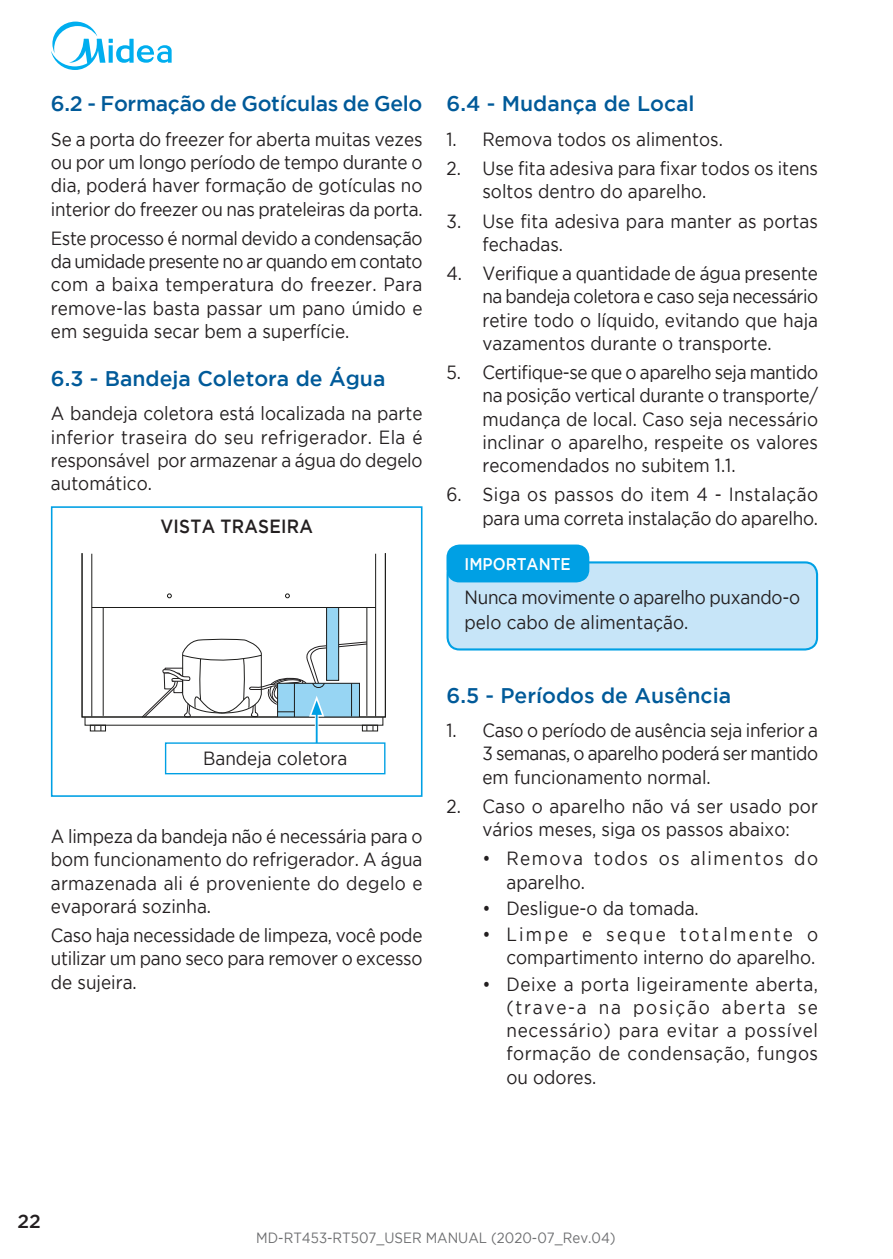
<style>
.page{position:relative;width:893px;height:1259px;background:#fff}
.page>*{position:absolute;margin:0;border:0;box-sizing:border-box;transform-origin:0 0}
.t1{font:500 21px "Gotham";color:#005a99}
.t2{font:18.9px/23.4px "Gotham";color:#231f20;text-align:justify;scale:.9 1}
.t3{font:18.9px/23.4px "Gotham";letter-spacing:.08em;color:#231f20;scale:.9 1}
.t4{font:500 18.9px "Gotham";letter-spacing:.015em;color:#231f20;scale:.9 1}
.t5{font:500 18.9px "Gotham";letter-spacing:.015em;color:#231f20}
.t6{font:500 16.8px "Gotham";color:#fff;scale:.9 1}
.t7{font:14.7px "Gotham";color:#6d6e70;scale:.9 1}
</style>
<div class="page">
<svg style="left:51px;top:22px;width:121px;height:48px"></svg>
<svg style="left:81px;top:553px;width:305px;height:179px"></svg>
<svg style="left:94px;top:726px;width:7px;height:5px"></svg>
<div style="left:362px;top:724px;width:16px;height:7px;border:1px solid #1c1c1a"></div>
<hr style="left:91px;top:554px;width:1px;height:162px;background:#1c1c1a">
<hr style="left:375px;top:554px;width:1px;height:162px;background:#1c1c1a">
<hr style="left:366px;top:607px;width:1px;height:109px;background:#1c1c1a">
<hr style="left:103px;top:607px;width:1px;height:109px;background:#1c1c1a">
<svg style="left:167px;top:593px;width:5px;height:5px"></svg>
<svg style="left:285px;top:593px;width:5px;height:5px"></svg>
<div style="left:82px;top:552px;width:304px;height:165px;border:1px solid #1c1c1a"></div>
<div style="left:85px;top:716px;width:298px;height:9px;border:1px solid #1c1c1a"></div>
<div style="left:327px;top:607px;width:12px;height:73px;background:#97d5f3"></div>
<div style="left:326px;top:607px;width:13px;height:74px;border:1px solid #1c1c1a"></div>
<svg style="left:315px;top:731px;width:4px;height:11px"></svg>
<hr style="left:316px;top:711px;width:2px;height:45px;background:#00a0e4">
<svg style="left:141px;top:638px;width:232px;height:93px"></svg>
<div style="left:158px;top:609px;width:22px;height:21px;border:3px solid #fff;border-radius:50%"></div>
<div style="left:277px;top:609px;width:21px;height:21px;border:3px solid #fff;border-radius:50%"></div>
<div style="left:448px;top:562px;width:369px;height:87px;background:#c7e5f8;border-radius:12px"></div>
<div style="left:446px;top:561px;width:372px;height:89px;border:2px solid #00a0e4;border-radius:12px"></div>
<div style="left:51px;top:506px;width:371px;height:291px;border:2px solid #00a0e4"></div>
<div style="left:448px;top:545px;width:140px;height:36px;background:#00a0e4;border-radius:12px"></div>
<div style="left:446px;top:544px;width:143px;height:38px;border:2px solid #00a0e4;border-radius:12px"></div>
<div style="left:166px;top:743px;width:219px;height:30px;background:#fff"></div>
<div style="left:165px;top:742px;width:220px;height:32px;border:1px solid #00a0e4"></div>
<p class="t1" style="left:51px;top:96px;width:373px">6.2 - Formação de Gotículas de Gelo</p>
<p class="t2" style="left:51px;top:129px;width:414px">Se a porta do freezer for aberta muitas vezes ou por um longo período de tempo durante o dia, poderá haver formação de gotículas no interior do freezer ou nas prateleiras da porta.</p>
<p class="t2" style="left:51px;top:228px;width:414px">Este processo é normal devido a condensação da umidade presente no ar quando em contato com a baixa temperatura do freezer. Para remove-las basta passar um pano úmido e em seguida secar bem a superfície.</p>
<p class="t1" style="left:51px;top:370px;width:336px">6.3 - Bandeja Coletora de Água</p>
<p class="t2" style="left:51px;top:403px;width:414px">A bandeja coletora está localizada na parte inferior traseira do seu refrigerador. Ela é responsável por armazenar a água do degelo automático.</p>
<p class="t4" style="left:160px;top:519px;width:171px">VISTA TRASEIRA</p>
<p class="t2" style="left:203px;top:748px;width:162px">Bandeja coletora</p>
<p class="t2" style="left:51px;top:826px;width:414px">A limpeza da bandeja não é necessária para o bom funcionamento do refrigerador. A água armazenada ali é proveniente do degelo e evaporará sozinha.</p>
<p class="t2" style="left:51px;top:925px;width:414px">Caso haja necessidade de limpeza, você pode utilizar um pano seco para remover o excesso de sujeira.</p>
<p class="t1" style="left:446px;top:96px;width:250px">6.4 - Mudança de Local</p>
<p class="t2" style="left:446px;top:129px;width:309px">1. Remova todos os alimentos.</p>
<p class="t2" style="left:482px;top:158px;width:374px;text-indent:-36px">2. Use fita adesiva para fixar todos os itens soltos dentro do aparelho.</p>
<p class="t2" style="left:482px;top:210px;width:374px;text-indent:-36px">3. Use fita adesiva para manter as portas fechadas.</p>
<p class="t2" style="left:482px;top:263px;width:374px;text-indent:-36px">4. Verifique a quantidade de água presente na bandeja coletora e caso seja necessário retire todo o líquido, evitando que haja vazamentos durante o transporte.</p>
<p class="t2" style="left:482px;top:362px;width:374px;text-indent:-36px">5. Certifique-se que o aparelho seja mantido na posição vertical durante o transporte/ mudança de local. Caso seja necessário inclinar o aparelho, respeite os valores recomendados no subitem 1.1.</p>
<p class="t2" style="left:446px;top:484px;width:414px;text-align:right">6. Siga os passos do item 4 - Instalação para uma correta instalação do aparelho.</p>
<p class="t6" style="left:465px;top:557px;width:119px">IMPORTANTE</p>
<p class="t2" style="left:464px;top:585px;width:374px;line-height:25.5px">Nunca movimente o aparelho puxando-o pelo cabo de alimentação.</p>
<p class="t1" style="left:446px;top:687px;width:286px">6.5 - Períodos de Ausência</p>
<p class="t2" style="left:482px;top:720px;width:374px;text-indent:-36px">1. Caso o período de ausência seja inferior a 3 semanas, o aparelho poderá ser mantido em funcionamento normal.</p>
<p class="t2" style="left:446px;top:795px;width:414px;text-align:center">2. Caso o aparelho não vá ser usado por vários meses, siga os passos abaixo:</p>
<p class="t3" style="left:506px;top:848px;width:348px;text-indent:-24px">• Remova todos os alimentos do aparelho.</p>
<p class="t2" style="left:482px;top:897px;width:242px">• Desligue-o da tomada.</p>
<p class="t2" style="left:482px;top:924px;width:374px;text-align:right">• Limpe e seque totalmente o compartimento interno do aparelho.</p>
<p class="t2" style="left:506px;top:973px;width:348px;text-indent:-24px">• Deixe a porta ligeiramente aberta, (trave-a na posição aberta se necessário) para evitar a possível formação de condensação, fungos ou odores.</p>
<p class="t5" style="left:17px;top:1214px;width:25px">22</p>
<p class="t7" style="left:256px;top:1232px;width:401px">MD-RT453-RT507_USER MANUAL (2020-07_Rev.04)</p>
</div>
